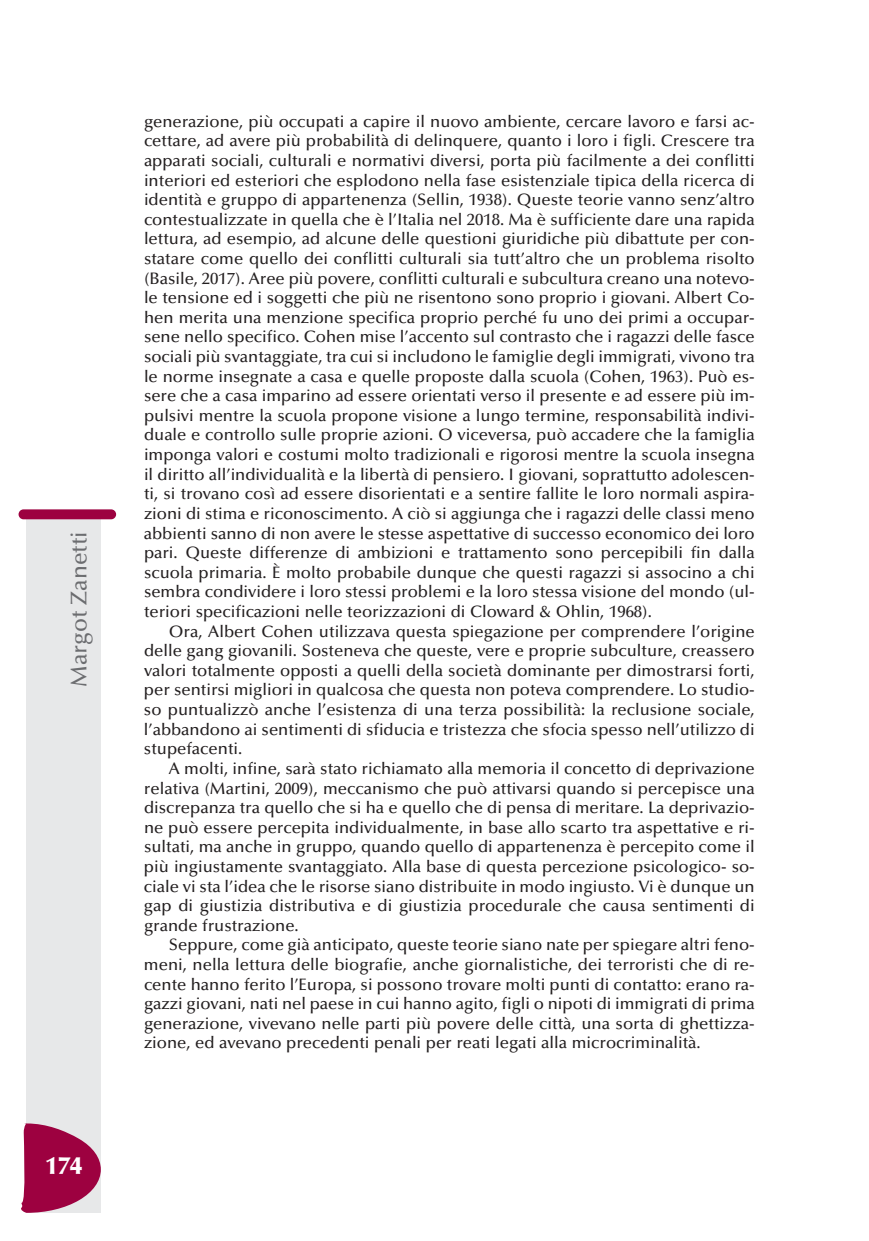
<style>
.page{position:relative;width:869px;height:1241px;background:#fff}
.page>*{position:absolute;margin:0;border:0;box-sizing:border-box;transform-origin:0 0}
.t1{font:900 24.5px "Optima";color:#fff}
.t2{font:500 22.75px "Optima";color:#6c6d70}
.t3{font:500 16.62px/19.6px "Optima";color:#231f20;text-align:justify}
</style>
<div class="page">
<div style="left:27px;top:517px;width:74px;height:695px;background:#e7e8e9"></div>
<div style="left:19px;top:509px;width:97px;height:10px;background:#9d0140;border-radius:5px"></div>
<svg style="left:21px;top:1122px;width:80px;height:90px"></svg>
<h2 class="t2" style="left:70px;top:686px;width:157px;rotate:-90deg">Margot Zanetti</h2>
<h1 class="t1" style="left:45px;top:1155px;width:38px">174</h1>
<p class="t3" style="left:144px;top:113px;width:612px">generazione, più occupati a capire il nuovo ambiente, cercare lavoro e farsi ac&shy;cettare, ad avere più probabilità di delinquere, quanto i loro i figli. Crescere tra apparati sociali, culturali e normativi diversi, porta più facilmente a dei conflitti interiori ed esteriori che esplodono nella fase esistenziale tipica della ricerca di identità e gruppo di appartenenza (Sellin, 1938). Queste teorie vanno senz’altro contestualizzate in quella che è l’Italia nel 2018. Ma è sufficiente dare una rapida lettura, ad esempio, ad alcune delle questioni giuridiche più dibattute per con&shy;statare come quello dei conflitti culturali sia tutt’altro che un problema risolto (Basile, 2017). Aree più povere, conflitti culturali e subcultura creano una notevo&shy;le tensione ed i soggetti che più ne risentono sono proprio i giovani. Albert Co&shy;hen merita una menzione specifica proprio perché fu uno dei primi a occupar&shy;sene nello specifico. Cohen mise l’accento sul contrasto che i ragazzi delle fasce sociali più svantaggiate, tra cui si includono le famiglie degli immigrati, vivono tra le norme insegnate a casa e quelle proposte dalla scuola (Cohen, 1963). Può es&shy;sere che a casa imparino ad essere orientati verso il presente e ad essere più im&shy;pulsivi mentre la scuola propone visione a lungo termine, responsabilità indivi&shy;duale e controllo sulle proprie azioni. O viceversa, può accadere che la famiglia imponga valori e costumi molto tradizionali e rigorosi mentre la scuola insegna il diritto all’individualità e la libertà di pensiero. I giovani, soprattutto adolescen&shy;ti, si trovano così ad essere disorientati e a sentire fallite le loro normali aspira&shy;zioni di stima e riconoscimento. A ciò si aggiunga che i ragazzi delle classi meno abbienti sanno di non avere le stesse aspettative di successo economico dei loro pari. Queste differenze di ambizioni e trattamento sono percepibili fin dalla scuola primaria. È molto probabile dunque che questi ragazzi si associno a chi sembra condividere i loro stessi problemi e la loro stessa visione del mondo (ul&shy;teriori specificazioni nelle teorizzazioni di Cloward &amp; Ohlin, 1968).</p>
<p class="t3" style="left:144px;top:622px;width:612px;text-indent:25px">Ora, Albert Cohen utilizzava questa spiegazione per comprendere l’origine delle gang giovanili. Sosteneva che queste, vere e proprie subculture, creassero valori totalmente opposti a quelli della società dominante per dimostrarsi forti, per sentirsi migliori in qualcosa che questa non poteva comprendere. Lo studio&shy;so puntualizzò anche l’esistenza di una terza possibilità: la reclusione sociale, l’abbandono ai sentimenti di sfiducia e tristezza che sfocia spesso nell’utilizzo di stupefacenti.</p>
<p class="t3" style="left:144px;top:760px;width:612px;text-indent:25px">A molti, infine, sarà stato richiamato alla memoria il concetto di deprivazione relativa (Martini, 2009), meccanismo che può attivarsi quando si percepisce una discrepanza tra quello che si ha e quello che di pensa di meritare. La deprivazio&shy;ne può essere percepita individualmente, in base allo scarto tra aspettative e ri&shy;sultati, ma anche in gruppo, quando quello di appartenenza è percepito come il più ingiustamente svantaggiato. Alla base di questa percezione psicologico- so&shy;ciale vi sta l’idea che le risorse siano distribuite in modo ingiusto. Vi è dunque un gap di giustizia distributiva e di giustizia procedurale che causa sentimenti di grande frustrazione.</p>
<p class="t3" style="left:144px;top:936px;width:612px;text-indent:25px">Seppure, come già anticipato, queste teorie siano nate per spiegare altri feno&shy;meni, nella lettura delle biografie, anche giornalistiche, dei terroristi che di re&shy;cente hanno ferito l’Europa, si possono trovare molti punti di contatto: erano ra&shy;gazzi giovani, nati nel paese in cui hanno agito, figli o nipoti di immigrati di prima generazione, vivevano nelle parti più povere delle città, una sorta di ghettizza&shy;zione, ed avevano precedenti penali per reati legati alla microcriminalità.</p>
</div>
